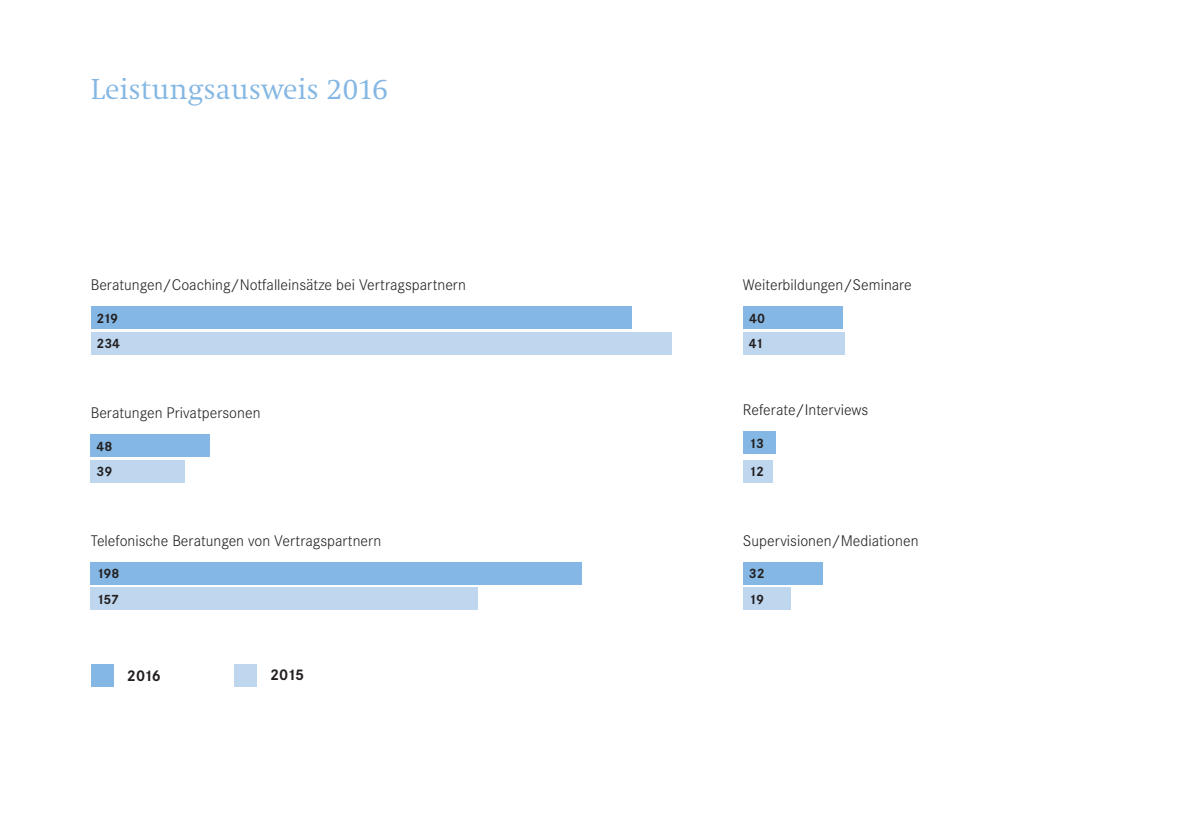
<style>
.page{position:relative;width:1191px;height:840px;background:#fff}
.page>*{position:absolute;margin:0;border:0;box-sizing:border-box;transform-origin:0 0}
.t1{font:300 30px "Swift";color:#84b7e3}
.t2{font:300 16px "Corporate S";color:#231f20}
.t3{font:700 16px "Corporate S";letter-spacing:-.065em;color:#231f20}
.t4{font:700 14px "Corporate S";letter-spacing:-.06em;color:#231f20}
</style>
<div class="page">
<div style="left:743px;top:459px;width:30px;height:23px;background:#bed7ef"></div>
<div style="left:743px;top:332px;width:102px;height:22px;background:#bed7ef"></div>
<div style="left:91px;top:434px;width:119px;height:22px;background:#84b7e3"></div>
<div style="left:743px;top:431px;width:32px;height:23px;background:#84b7e3"></div>
<div style="left:743px;top:306px;width:99px;height:23px;background:#84b7e3"></div>
<div style="left:743px;top:561px;width:79px;height:23px;background:#84b7e3"></div>
<div style="left:91px;top:561px;width:491px;height:23px;background:#84b7e3"></div>
<div style="left:91px;top:663px;width:22px;height:23px;background:#84b7e3"></div>
<div style="left:234px;top:663px;width:23px;height:23px;background:#bed7ef"></div>
<div style="left:91px;top:332px;width:580px;height:22px;background:#bed7ef"></div>
<div style="left:91px;top:306px;width:540px;height:23px;background:#84b7e3"></div>
<div style="left:91px;top:459px;width:94px;height:23px;background:#bed7ef"></div>
<div style="left:91px;top:587px;width:387px;height:22px;background:#bed7ef"></div>
<div style="left:743px;top:587px;width:47px;height:22px;background:#bed7ef"></div>
<h1 class="t1" style="left:91px;top:73px;width:299px">Leistungsausweis 2016</h1>
<p class="t2" style="left:91px;top:276px;width:377px">Beratungen/Coaching/Notfalleinsätze bei Vertragspartnern</p>
<p class="t2" style="left:743px;top:276px;width:170px">Weiterbildungen/Seminare</p>
<p class="t4" style="left:96px;top:310px;width:23px">219</p>
<p class="t4" style="left:96px;top:335px;width:25px">234</p>
<p class="t4" style="left:749px;top:310px;width:17px">40</p>
<p class="t4" style="left:749px;top:335px;width:16px">41</p>
<p class="t2" style="left:91px;top:403px;width:171px">Beratungen Privatpersonen</p>
<p class="t2" style="left:743px;top:401px;width:127px">Referate/Interviews</p>
<p class="t4" style="left:96px;top:437px;width:17px">48</p>
<p class="t4" style="left:749px;top:435px;width:17px">13</p>
<p class="t4" style="left:96px;top:463px;width:17px">39</p>
<p class="t4" style="left:749px;top:463px;width:17px">12</p>
<p class="t2" style="left:91px;top:531px;width:292px">Telefonische Beratungen von Vertragspartnern</p>
<p class="t2" style="left:743px;top:531px;width:177px">Supervisionen/Mediationen</p>
<p class="t4" style="left:96px;top:565px;width:25px">198</p>
<p class="t4" style="left:749px;top:565px;width:17px">32</p>
<p class="t4" style="left:96px;top:590px;width:24px">157</p>
<p class="t4" style="left:749px;top:590px;width:17px">19</p>
<p class="t3" style="left:127px;top:666px;width:36px">2016</p>
<p class="t3" style="left:270px;top:665px;width:36px">2015</p>
</div>
